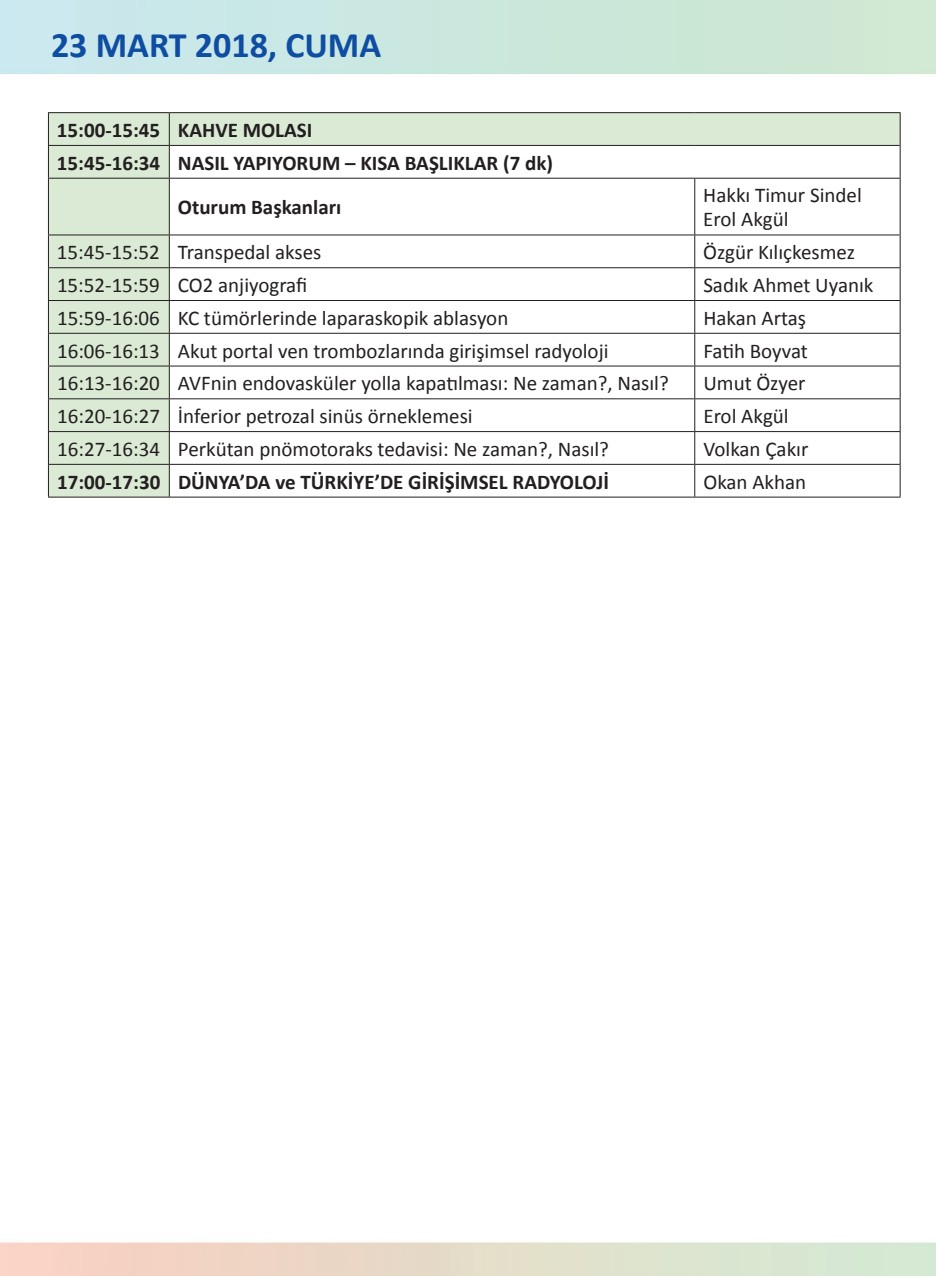
<style>
.page{position:relative;width:936px;height:1276px;background:#fff}
.page>*{position:absolute;margin:0;border:0;box-sizing:border-box;transform-origin:0 0}
.t1{font:700 36px "Calibri";color:#0e4da1}
.t2{font:21px/24px "Calibri";color:#231f20}
.t3{font:700 21px/32.7px "Calibri";color:#231f20}
</style>
<div class="page">
<img style="left:0;top:0;width:935px;height:1276px">
<svg style="left:49px;top:113px;width:850px;height:383px"></svg>
<hr style="left:48px;top:112px;width:121px;height:1px;background:#231f20">
<hr style="left:48px;top:113px;width:1px;height:32px;background:#231f20">
<hr style="left:48px;top:145px;width:121px;height:1px;background:#231f20">
<hr style="left:48px;top:146px;width:1px;height:32px;background:#231f20">
<hr style="left:48px;top:178px;width:121px;height:1px;background:#231f20">
<hr style="left:48px;top:179px;width:1px;height:56px;background:#231f20">
<hr style="left:48px;top:234px;width:121px;height:1px;background:#231f20">
<hr style="left:48px;top:235px;width:1px;height:32px;background:#231f20">
<hr style="left:48px;top:267px;width:121px;height:1px;background:#231f20">
<hr style="left:48px;top:268px;width:1px;height:32px;background:#231f20">
<hr style="left:48px;top:300px;width:121px;height:1px;background:#231f20">
<hr style="left:48px;top:301px;width:1px;height:32px;background:#231f20">
<hr style="left:48px;top:333px;width:121px;height:1px;background:#231f20">
<hr style="left:48px;top:334px;width:1px;height:32px;background:#231f20">
<hr style="left:48px;top:365px;width:121px;height:1px;background:#231f20">
<hr style="left:48px;top:366px;width:1px;height:32px;background:#231f20">
<hr style="left:48px;top:398px;width:121px;height:1px;background:#231f20">
<hr style="left:48px;top:399px;width:1px;height:32px;background:#231f20">
<hr style="left:48px;top:431px;width:121px;height:1px;background:#231f20">
<hr style="left:48px;top:432px;width:1px;height:32px;background:#231f20">
<hr style="left:48px;top:464px;width:121px;height:1px;background:#231f20">
<hr style="left:48px;top:465px;width:1px;height:32px;background:#231f20">
<hr style="left:169px;top:146px;width:1px;height:32px;background:#231f20">
<hr style="left:899px;top:145px;width:1px;height:33px;background:#231f20">
<hr style="left:169px;top:178px;width:525px;height:1px;background:#231f20">
<hr style="left:169px;top:179px;width:1px;height:56px;background:#231f20">
<hr style="left:694px;top:178px;width:206px;height:1px;background:#231f20">
<hr style="left:694px;top:179px;width:1px;height:56px;background:#231f20">
<hr style="left:899px;top:179px;width:1px;height:56px;background:#231f20">
<hr style="left:169px;top:234px;width:525px;height:1px;background:#231f20">
<hr style="left:169px;top:235px;width:1px;height:32px;background:#231f20">
<hr style="left:694px;top:234px;width:206px;height:1px;background:#231f20">
<hr style="left:694px;top:235px;width:1px;height:32px;background:#231f20">
<hr style="left:899px;top:235px;width:1px;height:32px;background:#231f20">
<hr style="left:169px;top:267px;width:525px;height:1px;background:#231f20">
<hr style="left:169px;top:268px;width:1px;height:32px;background:#231f20">
<hr style="left:694px;top:267px;width:206px;height:1px;background:#231f20">
<hr style="left:694px;top:268px;width:1px;height:32px;background:#231f20">
<hr style="left:899px;top:268px;width:1px;height:32px;background:#231f20">
<hr style="left:169px;top:300px;width:525px;height:1px;background:#231f20">
<hr style="left:169px;top:301px;width:1px;height:32px;background:#231f20">
<hr style="left:694px;top:300px;width:206px;height:1px;background:#231f20">
<hr style="left:694px;top:301px;width:1px;height:32px;background:#231f20">
<hr style="left:899px;top:301px;width:1px;height:32px;background:#231f20">
<hr style="left:169px;top:333px;width:525px;height:1px;background:#231f20">
<hr style="left:169px;top:334px;width:1px;height:32px;background:#231f20">
<hr style="left:694px;top:333px;width:206px;height:1px;background:#231f20">
<hr style="left:694px;top:334px;width:1px;height:32px;background:#231f20">
<hr style="left:899px;top:334px;width:1px;height:32px;background:#231f20">
<hr style="left:169px;top:365px;width:525px;height:1px;background:#231f20">
<hr style="left:169px;top:366px;width:1px;height:32px;background:#231f20">
<hr style="left:694px;top:365px;width:206px;height:1px;background:#231f20">
<hr style="left:694px;top:366px;width:1px;height:32px;background:#231f20">
<hr style="left:899px;top:366px;width:1px;height:32px;background:#231f20">
<hr style="left:169px;top:398px;width:525px;height:1px;background:#231f20">
<hr style="left:169px;top:399px;width:1px;height:32px;background:#231f20">
<hr style="left:694px;top:398px;width:206px;height:1px;background:#231f20">
<hr style="left:694px;top:399px;width:1px;height:32px;background:#231f20">
<hr style="left:899px;top:399px;width:1px;height:32px;background:#231f20">
<hr style="left:169px;top:431px;width:525px;height:1px;background:#231f20">
<hr style="left:169px;top:432px;width:1px;height:32px;background:#231f20">
<hr style="left:694px;top:431px;width:206px;height:1px;background:#231f20">
<hr style="left:694px;top:432px;width:1px;height:32px;background:#231f20">
<hr style="left:899px;top:432px;width:1px;height:32px;background:#231f20">
<hr style="left:169px;top:464px;width:525px;height:1px;background:#231f20">
<hr style="left:169px;top:465px;width:1px;height:32px;background:#231f20">
<hr style="left:694px;top:464px;width:206px;height:1px;background:#231f20">
<hr style="left:694px;top:465px;width:1px;height:32px;background:#231f20">
<hr style="left:899px;top:465px;width:1px;height:32px;background:#231f20">
<hr style="left:169px;top:113px;width:1px;height:32px;background:#231f20">
<hr style="left:169px;top:112px;width:525px;height:1px;background:#231f20">
<hr style="left:694px;top:112px;width:206px;height:1px;background:#231f20">
<hr style="left:899px;top:113px;width:1px;height:32px;background:#231f20">
<hr style="left:169px;top:145px;width:525px;height:1px;background:#231f20">
<hr style="left:694px;top:145px;width:205px;height:1px;background:#231f20">
<hr style="left:48px;top:496px;width:121px;height:1px;background:#231f20">
<hr style="left:169px;top:496px;width:525px;height:1px;background:#231f20">
<hr style="left:694px;top:496px;width:206px;height:1px;background:#231f20">
<h1 class="t1" style="left:51px;top:22px;width:332px">23 MART 2018, CUMA</h1>
<p class="t3" style="left:57px;top:114px;width:497px">15:00-15:45 KAHVE MOLASI<br>15:45-16:34 NASIL YAPIYORUM – KISA BAŞLIKLAR (7 dk)</p>
<p class="t3" style="left:178px;top:191px;width:165px">Oturum Başkanları</p>
<p class="t2" style="left:703px;top:184px;width:160px">Hakkı Timur Sindel<br>Erol Akgül</p>
<p class="t2" style="left:57px;top:240px;width:266px">15:45-15:52 Transpedal akses</p>
<p class="t2" style="left:703px;top:240px;width:153px">Özgür Kılıçkesmez</p>
<p class="t2" style="left:57px;top:273px;width:252px">15:52-15:59 CO2 anjiyografi</p>
<p class="t2" style="left:703px;top:273px;width:172px">Sadık Ahmet Uyanık</p>
<p class="t2" style="left:57px;top:306px;width:453px">15:59-16:06 KC tümörlerinde laparaskopik ablasyon</p>
<p class="t2" style="left:703px;top:306px;width:104px">Hakan Artaş</p>
<p class="t2" style="left:57px;top:339px;width:553px">16:06-16:13 Akut portal ven trombozlarında girişimsel radyoloji</p>
<p class="t2" style="left:703px;top:339px;width:106px">Fatih Boyvat</p>
<p class="t2" style="left:57px;top:371px;width:613px">16:13-16:20 AVFnin endovasküler yolla kapatılması: Ne zaman?, Nasıl?</p>
<p class="t2" style="left:703px;top:371px;width:104px">Umut Özyer</p>
<p class="t2" style="left:57px;top:404px;width:417px">16:20-16:27 İnferior petrozal sinüs örneklemesi</p>
<p class="t2" style="left:703px;top:404px;width:87px">Erol Akgül</p>
<p class="t2" style="left:57px;top:437px;width:553px">16:27-16:34 Perkütan pnömotoraks tedavisi: Ne zaman?, Nasıl?</p>
<p class="t2" style="left:703px;top:437px;width:106px">Volkan Çakır</p>
<p class="t3" style="left:57px;top:465px;width:553px">17:00-17:30 DÜNYA’DA ve TÜRKİYE’DE GİRİŞİMSEL RADYOLOJİ</p>
<p class="t2" style="left:703px;top:470px;width:104px">Okan Akhan</p>
</div>
